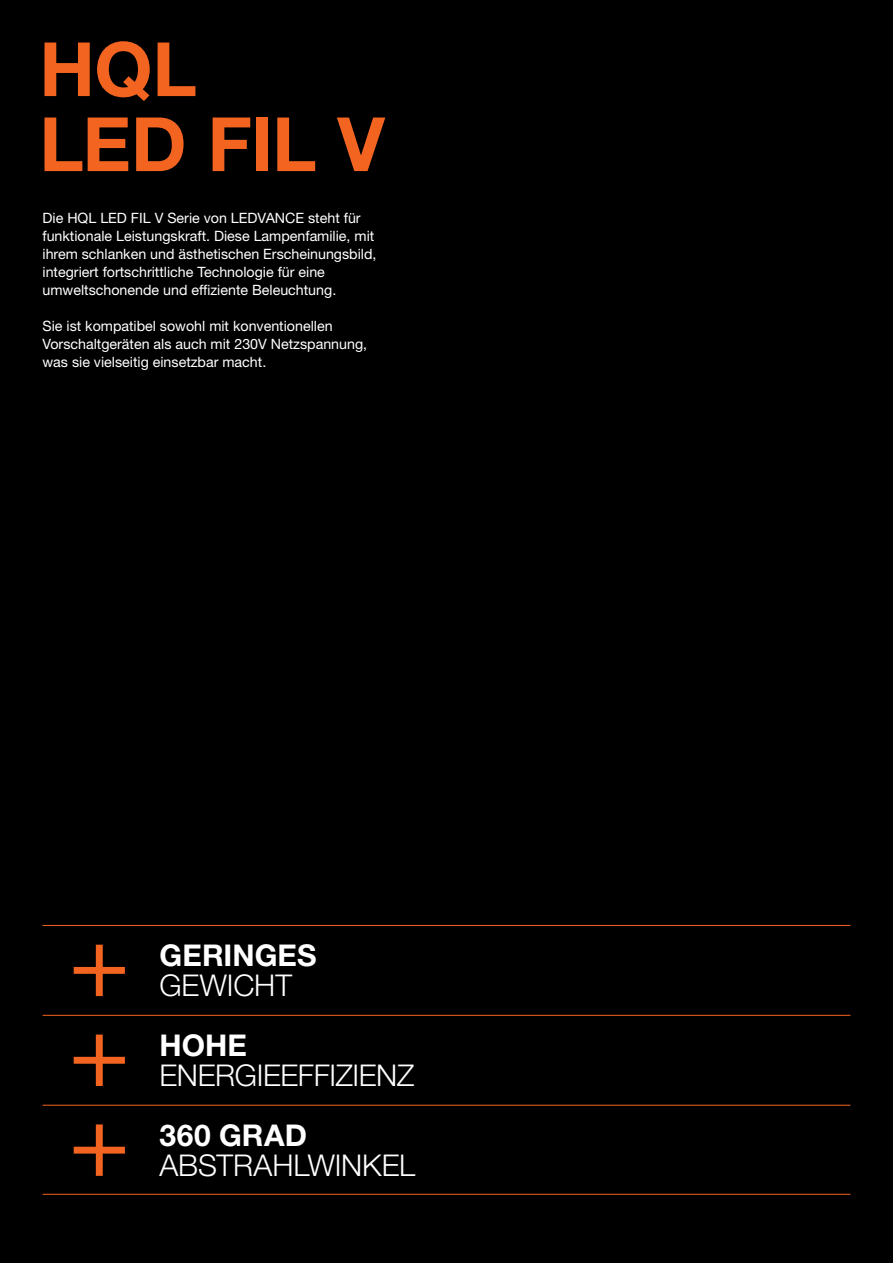
<style>
.page{position:relative;width:893px;height:1263px;background:#000}
.page>*{position:absolute;margin:0;border:0;box-sizing:border-box;transform-origin:0 0}
.t1{font:700 75px "Helvetica Neue LT Std";letter-spacing:-.01em;color:#f36421}
.HL_20___20{font:300 30px "Helvetica Neue LT Std";letter-spacing:-.01em;color:#fff}
.HL_20___20-2{font:700 30px "Helvetica Neue LT Std";letter-spacing:.005em;color:#fff}
.Copy_Text_9_5___12_neg{font:14.25px/18px "Helvetica Neue LT Std";color:#fff}
</style>
<div class="page">
<hr style="left:43px;top:1015px;width:807px;height:1px;background:#f36421">
<hr style="left:43px;top:925px;width:807px;height:1px;background:#f36421">
<hr style="left:43px;top:1105px;width:807px;height:1px;background:#f36421">
<hr style="left:43px;top:1194px;width:807px;height:1px;background:#f36421">
<svg style="left:74px;top:945px;width:51px;height:51px"></svg>
<svg style="left:74px;top:1034px;width:51px;height:52px"></svg>
<svg style="left:74px;top:1124px;width:51px;height:52px"></svg>
<p class="t1" style="left:39px;top:23px;width:159px">HQL</p>
<p class="t1" style="left:39px;top:98px;width:347px">LED FIL V</p>
<p class="Copy_Text_9_5___12_neg" style="left:43px;top:208px;width:335px">Die HQL LED FIL V Serie von LEDVANCE steht für funktionale Leistungskraft. Diese Lampenfamilie, mit ihrem schlanken und ästhetischen Erscheinungsbild, integriert fortschrittliche Technologie für eine umweltschonende und effiziente Beleuchtung.</p>
<p class="Copy_Text_9_5___12_neg" style="left:43px;top:316px;width:292px">Sie ist kompatibel sowohl mit konventionellen</p>
<p class="Copy_Text_9_5___12_neg" style="left:43px;top:334px;width:326px">Vorschaltgeräten als auch mit 230V Netzspannung, was sie vielseitig einsetzbar macht.</p>
<p class="HL_20___20-2" style="left:159px;top:937px;width:159px">GERINGES</p>
<p class="HL_20___20" style="left:159px;top:967px;width:134px">GEWICHT</p>
<p class="HL_20___20-2" style="left:159px;top:1027px;width:89px">HOHE</p>
<p class="HL_20___20" style="left:159px;top:1057px;width:256px">ENERGIEEFFIZIENZ</p>
<p class="HL_20___20-2" style="left:159px;top:1116px;width:149px">360 GRAD</p>
<p class="HL_20___20" style="left:159px;top:1147px;width:257px">ABSTRAHLWINKEL</p>
</div>
